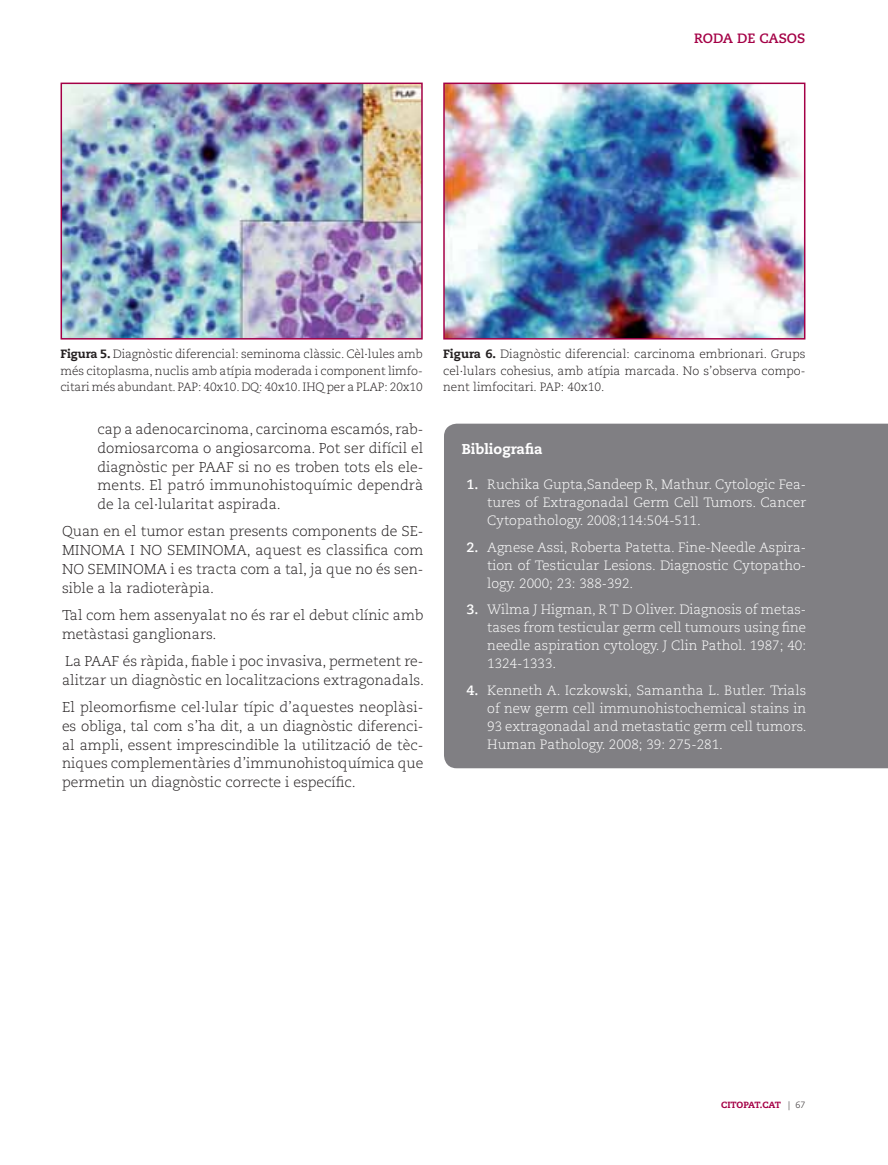
<style>
.page{position:relative;width:888px;height:1165px;background:#fff}
.page>*{position:absolute;margin:0;border:0;box-sizing:border-box;transform-origin:0 0}
.t1{font:300 14.25px/18.8px "Caecilia LT";color:#231f20;text-align:justify}
.t2{font:800 14.25px "Caecilia LT";color:#fff}
.t3{font:300 13.5px/18px "Caecilia LT";color:#fff;text-align:justify}
.t4{font:700 13.5px "Caecilia LT";color:#a40046}
.t5{font:300 12px/16.5px "Caecilia LT";letter-spacing:-.005em;color:#231f20;text-align:justify}
.t6{font:800 9px "Caecilia LT";letter-spacing:-.02em;color:#a40046}
.s1{font-weight:800}
.s2{font-weight:700}
.s3{font-weight:300;color:#231f20}
</style>
<div class="page">
<div style="left:444px;top:423px;width:444px;height:345px;background:#807f83"></div>
<img style="left:64px;top:86px;width:356px;height:250px">
<div style="left:61px;top:83px;width:362px;height:256px;border:2px solid #a40046"></div>
<img style="left:446px;top:86px;width:356px;height:250px">
<div style="left:443px;top:83px;width:362px;height:256px;border:2px solid #a40046"></div>
<p class="t4" style="left:694px;top:32px;width:113px">RODA DE CASOS</p>
<p class="t5" style="left:60px;top:346px;width:364px"><span class="s1">Figura 5.</span> Diagnòstic diferencial: seminoma clàssic. Cèl·lules amb més citoplasma, nuclis amb atípia moderada i component limfo&shy;citari més abundant. PAP: 40x10. DQ: 40x10. IHQ per a PLAP: 20x10</p>
<p class="t5" style="left:443px;top:346px;width:364px"><span class="s1">Figura 6.</span> Diagnòstic diferencial: carcinoma embrionari. Grups cel·lulars cohesius, amb atípia marcada. No s’observa compo&shy;nent limfocitari. PAP: 40x10.</p>
<p class="t1" style="left:98px;top:420px;width:327px">cap a adenocarcinoma, carcinoma escamós, rab&shy;domiosarcoma o angiosarcoma. Pot ser difícil el diagnòstic per PAAF si no es troben tots els ele&shy;ments. El patró immunohistoquímic dependrà de la cel·lularitat aspirada.</p>
<p class="t1" style="left:62px;top:522px;width:363px">Quan en el tumor estan presents components de SE-MINOMA I NO SEMINOMA, aquest es classifica com NO SEMINOMA i es tracta com a tal, ja que no és sen&shy;sible a la radioteràpia.</p>
<p class="t1" style="left:62px;top:606px;width:363px">Tal com hem assenyalat no és rar el debut clínic amb metàstasi ganglionars.</p>
<p class="t1" style="left:62px;top:652px;width:363px">La PAAF és ràpida, fiable i poc invasiva, permetent re&shy;alitzar un diagnòstic en localitzacions extragonadals.</p>
<p class="t1" style="left:62px;top:698px;width:363px">El pleomorfisme cel·lular típic d’aquestes neoplàsi&shy;es obliga, tal com s’ha dit, a un diagnòstic diferenci&shy;al ampli, essent imprescindible la utilització de tèc&shy;niques complementàries d’immunohistoquímica que permetin un diagnòstic correcte i específic.</p>
<p class="t2" style="left:462px;top:442px;width:82px">Bibliografia</p>
<p class="t3" style="left:487px;top:476px;width:320px;text-indent:-21px"><span class="s2">1.</span> Ruchika Gupta,Sandeep R, Mathur. Cytologic Fea&shy;tures of Extragonadal Germ Cell Tumors. Cancer Cytopathology. 2008;114:504-511.</p>
<p class="t3" style="left:487px;top:538px;width:320px;text-indent:-21px"><span class="s2">2.</span> Agnese Assi, Roberta Patetta. Fine-Needle Aspira&shy;tion of Testicular Lesions. Diagnostic Cytopatho&shy;logy. 2000; 23: 388-392.</p>
<p class="t3" style="left:487px;top:601px;width:320px;text-indent:-21px"><span class="s2">3.</span> Wilma J Higman, R T D Oliver. Diagnosis of metas&shy;tases from testicular germ cell tumours using fine needle aspiration cytology. J Clin Pathol. 1987; 40:<br>1324-1333.</p>
<p class="t3" style="left:487px;top:681px;width:321px;text-indent:-21px"><span class="s2">4.</span> Kenneth A. Iczkowski, Samantha L. Butler. Trials of new germ cell immunohistochemical stains in 93 extragonadal and metastatic germ cell tumors.<br>Human Pathology. 2008; 39: 275-281.</p>
<p class="t6" style="left:721px;top:1100px;width:86px">CITOPAT.CAT <span class="s3">| 67</span></p>
</div>
